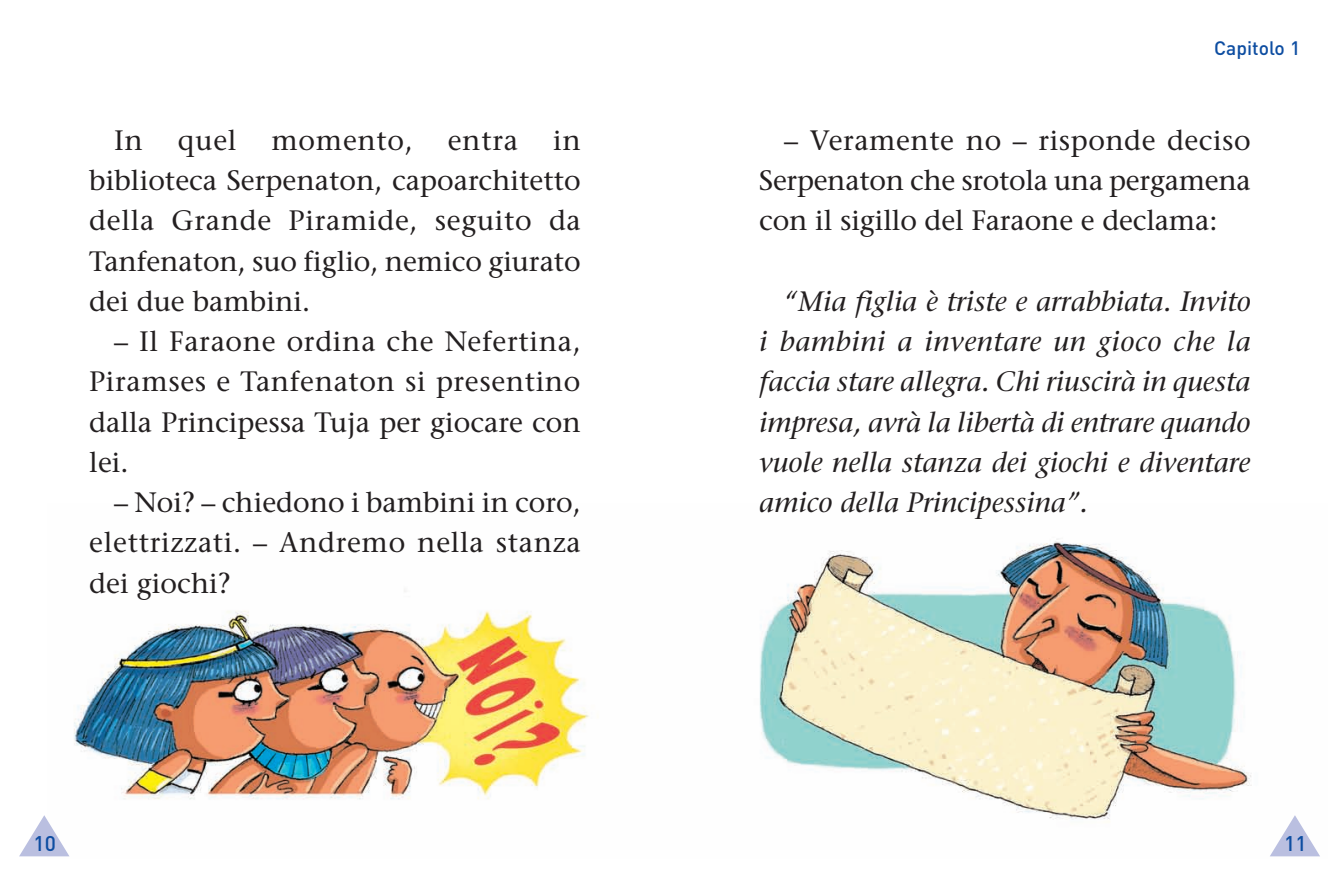
<style>
.page{position:relative;width:1340px;height:893px;background:#fff}
.page>*{position:absolute;margin:0;border:0;box-sizing:border-box;transform-origin:0 0}
.t1{font:28px/40.2px "Stone Serif";color:#231f20;text-align:justify}
.t2{font:italic 28px/40.2px "Stone Serif";color:#231f20;text-align:justify}
.t3{font:500 21px "DIN";color:#0d4da1}
.t4{font:500 19.25px "DIN";color:#0d4da1}
</style>
<div class="page">
<img style="left:48px;top:539px;width:1272px;height:318px">
<svg style="left:1269px;top:815px;width:51px;height:41px"></svg>
<svg style="left:19px;top:815px;width:50px;height:41px"></svg>
<p class="t1" style="left:89px;top:120px;width:493px;text-indent:25px">In quel momento, entra in biblioteca Serpenaton, capoarchitetto della Grande Piramide, seguito da Tanfenaton, suo figlio, nemico giurato dei due bambini.</p>
<p class="t1" style="left:89px;top:321px;width:493px;text-indent:25px">– Il Faraone ordina che Nefertina, Piramses e Tanfenaton si presentino dalla Principessa Tuja per giocare con lei.</p>
<p class="t1" style="left:89px;top:482px;width:493px;text-indent:25px">– Noi? – chiedono i bambini in coro, elettrizzati. – Andremo nella stanza dei giochi?</p>
<p class="t3" style="left:33px;top:830px;width:24px">10</p>
<p class="t4" style="left:1214px;top:36px;width:88px">Capitolo 1</p>
<p class="t1" style="left:759px;top:120px;width:493px;text-indent:25px">– Veramente no – risponde deciso Serpenaton che srotola una pergamena con il sigillo del Faraone e declama:</p>
<p class="t2" style="left:759px;top:281px;width:493px;text-indent:25px">“Mia figlia è triste e arrabbiata. Invito i bambini a inventare un gioco che la faccia stare allegra. Chi riuscirà in questa impresa, avrà la libertà di entrare quando vuole nella stanza dei giochi e diventare amico della Principessina”.</p>
<p class="t3" style="left:1284px;top:830px;width:24px">11</p>
</div>
